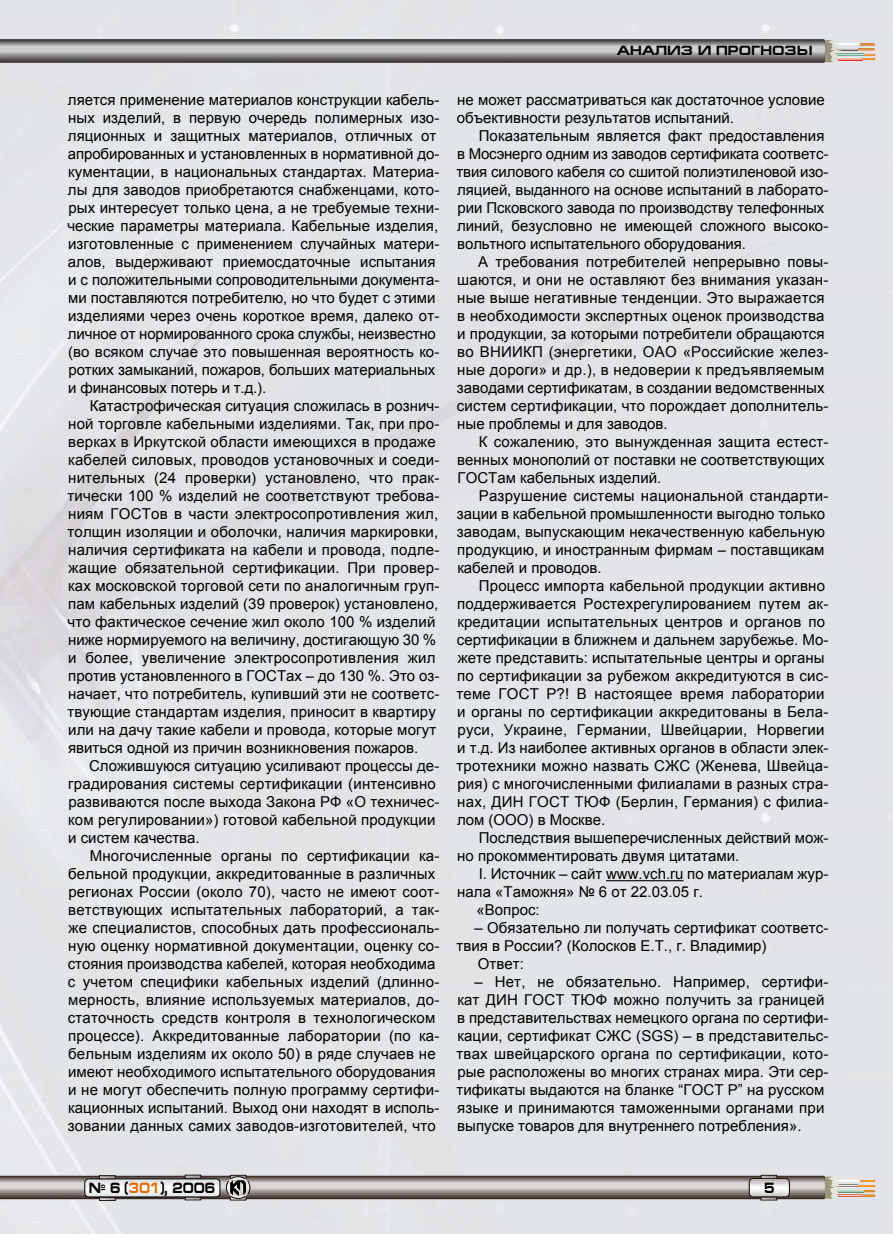
<style>
.page{position:relative;width:893px;height:1234px;background:#fff}
.page>*{position:absolute;margin:0;border:0;box-sizing:border-box;transform-origin:0 0}
.t1{font:15px/18px "Arial";letter-spacing:.005em;color:#000}
.t2{font:700 15px "Europe Ext";color:#000;scale:.8 1}
.t3{font:700 13.5px "Europe Ext";color:#000}
.s1{color:#ea6a00}
</style>
<div class="page">
<div style="left:0;top:0;width:893px;height:1233px;background:#e3e5e7"></div>
<svg style="left:0;top:39px;width:875px;height:24px;background:#918f8e"></svg>
<hr style="left:606px;top:880px;width:78px;height:1px;background:#000">
<svg style="left:0;top:1174px;width:875px;height:26px;background:#a49e9b"></svg>
<p class="t1" style="left:67px;top:90px;width:373px">ляется применение материалов конструкции кабель&shy;ных изделий, в первую очередь полимерных изо&shy;ляционных и защитных материалов, отличных от апробированных и установленных в нормативной до&shy;кументации, в национальных стандартах. Материа&shy;лы для заводов приобретаются снабженцами, кото&shy;рых интересует только цена, а не требуемые техни&shy;ческие параметры материала. Кабельные изделия, изготовленные с применением случайных матери&shy;алов, выдерживают приемосдаточные испытания и с положительными сопроводительными документа&shy;ми поставляются потребителю, но что будет с этими изделиями через очень короткое время, далеко от&shy;личное от нормированного срока службы, неизвестно (во всяком случае это повышенная вероятность ко&shy;ротких замыканий, пожаров, больших материальных и финансовых потерь и т.д.).</p>
<p class="t1" style="left:67px;top:396px;width:373px;text-indent:22px">Катастрофическая ситуация сложилась в рознич&shy;ной торговле кабельными изделиями. Так, при про&shy;верках в Иркутской области имеющихся в продаже кабелей силовых, проводов установочных и соеди&shy;нительных (24 проверки) установлено, что прак&shy;тически 100 % изделий не соответствуют требова&shy;ниям ГОСТов в части электросопротивления жил, толщин изоляции и оболочки, наличия маркировки, наличия сертификата на кабели и провода, подле&shy;жащие обязательной сертификации. При провер&shy;ках московской торговой сети по аналогичным груп&shy;пам кабельных изделий (39 проверок) установлено, что фактическое сечение жил около 100 % изделий ниже нормируемого на величину, достигающую 30 % и более, увеличение электросопротивления жил против установленного в ГОСТах – до 130 %. Это оз&shy;начает, что потребитель, купивший эти не соответс&shy;твующие стандартам изделия, приносит в квартиру или на дачу такие кабели и провода, которые могут явиться одной из причин возникновения пожаров.</p>
<p class="t1" style="left:68px;top:756px;width:373px;text-indent:21px">Сложившуюся ситуацию усиливают процессы де&shy;градирования системы сертификации (интенсивно развиваются после выхода Закона РФ «О техничес&shy;ком регулировании») готовой кабельной продукции и систем качества.</p>
<p class="t1" style="left:68px;top:846px;width:373px;text-indent:22px">Многочисленные органы по сертификации ка&shy;бельной продукции, аккредитованные в различных регионах России (около 70), часто не имеют соот&shy;ветствующих испытательных лабораторий, а так&shy;же специалистов, способных дать профессиональ&shy;ную оценку нормативной документации, оценку со&shy;стояния производства кабелей, которая необходима с учетом специфики кабельных изделий (длинно&shy;мерность, влияние используемых материалов, до&shy;статочность средств контроля в технологическом процессе). Аккредитованные лаборатории (по ка&shy;бельным изделиям их около 50) в ряде случаев не имеют необходимого испытательного оборудования и не могут обеспечить полную программу сертифи&shy;кационных испытаний. Выход они находят в исполь&shy;зовании данных самих заводов-изготовителей, что</p>
<p class="t3" style="left:617px;top:43px;width:197px">АНАЛИЗ И ПРОГНОЗЫ</p>
<p class="t1" style="left:457px;top:90px;width:370px">не может рассматриваться как достаточное условие объективности результатов испытаний.</p>
<p class="t1" style="left:456px;top:126px;width:373px;text-indent:22px">Показательным является факт предоставления в Мосэнерго одним из заводов сертификата соответс&shy;твия силового кабеля со сшитой полиэтиленовой изо&shy;ляцией, выданного на основе испытаний в лаборато&shy;рии Псковского завода по производству телефонных линий, безусловно не имеющей сложного высоко&shy;вольтного испытательного оборудования.</p>
<p class="t1" style="left:457px;top:252px;width:373px;text-indent:21px">А требования потребителей непрерывно повы&shy;шаются, и они не оставляют без внимания указан&shy;ные выше негативные тенденции. Это выражается в необходимости экспертных оценок производства и продукции, за которыми потребители обращаются во ВНИИКП (энергетики, ОАО «Российские желез&shy;ные дороги» и др.), в недоверии к предъявляемым заводами сертификатам, в создании ведомственных систем сертификации, что порождает дополнитель&shy;ные проблемы и для заводов.</p>
<p class="t1" style="left:457px;top:432px;width:373px;text-indent:21px">К сожалению, это вынужденная защита естест&shy;венных монополий от поставки не соответствующих<br>ГОСТам кабельных изделий.</p>
<p class="t1" style="left:457px;top:486px;width:373px;text-indent:22px">Разрушение системы национальной стандарти&shy;зации в кабельной промышленности выгодно только заводам, выпускающим некачественную кабельную продукцию, и иностранным фирмам – поставщикам кабелей и проводов.</p>
<p class="t1" style="left:456px;top:576px;width:373px;text-indent:22px">Процесс импорта кабельной продукции активно поддерживается Ростехрегулированием путем ак&shy;кредитации испытательных центров и органов по сертификации в ближнем и дальнем зарубежье. Мо&shy;жете представить: испытательные центры и органы по сертификации за рубежом аккредитуются в сис&shy;теме ГОСТ Р?! В настоящее время лаборатории и органы по сертификации аккредитованы в Бела&shy;руси, Украине, Германии, Швейцарии, Норвегии и т.д. Из наиболее активных органов в области элек&shy;тротехники можно назвать СЖС (Женева, Швейца&shy;рия) с многочисленными филиалами в разных стра&shy;нах, ДИН ГОСТ ТЮФ (Берлин, Германия) с филиа&shy;лом (ООО) в Москве.</p>
<p class="t1" style="left:457px;top:828px;width:373px;text-indent:21px">Последствия вышеперечисленных действий мож&shy;но прокомментировать двумя цитатами.</p>
<p class="t1" style="left:479px;top:864px;width:351px">I. Источник – сайт www.vch.ru по материалам жур-</p>
<p class="t1" style="left:457px;top:882px;width:247px">нала «Таможня» № 6 от 22.03.05 г.</p>
<p class="t1" style="left:477px;top:900px;width:65px">«Вопрос:</p>
<p class="t1" style="left:474px;top:918px;width:355px">– Обязательно ли получать сертификат соответс-</p>
<p class="t1" style="left:456px;top:936px;width:311px">твия в России? (Колосков Е.Т., г. Владимир)</p>
<p class="t1" style="left:478px;top:954px;width:47px">Ответ:</p>
<p class="t1" style="left:456px;top:972px;width:373px;text-indent:18px">– Нет, не обязательно. Например, сертифи&shy;кат ДИН ГОСТ ТЮФ можно получить за границей в представительствах немецкого органа по сертифи&shy;кации, сертификат СЖС (SGS) – в представительс&shy;твах швейцарского органа по сертификации, кото&shy;рые расположены во многих странах мира. Эти сер&shy;тификаты выдаются на бланке “ГОСТ Р” на русском языке и принимаются таможенными органами при выпуске товаров для внутреннего потребления».</p>
<p class="t2" style="left:89px;top:1179px;width:159px">№ 6 (<span class="s1">301</span>), 2006</p>
</div>
